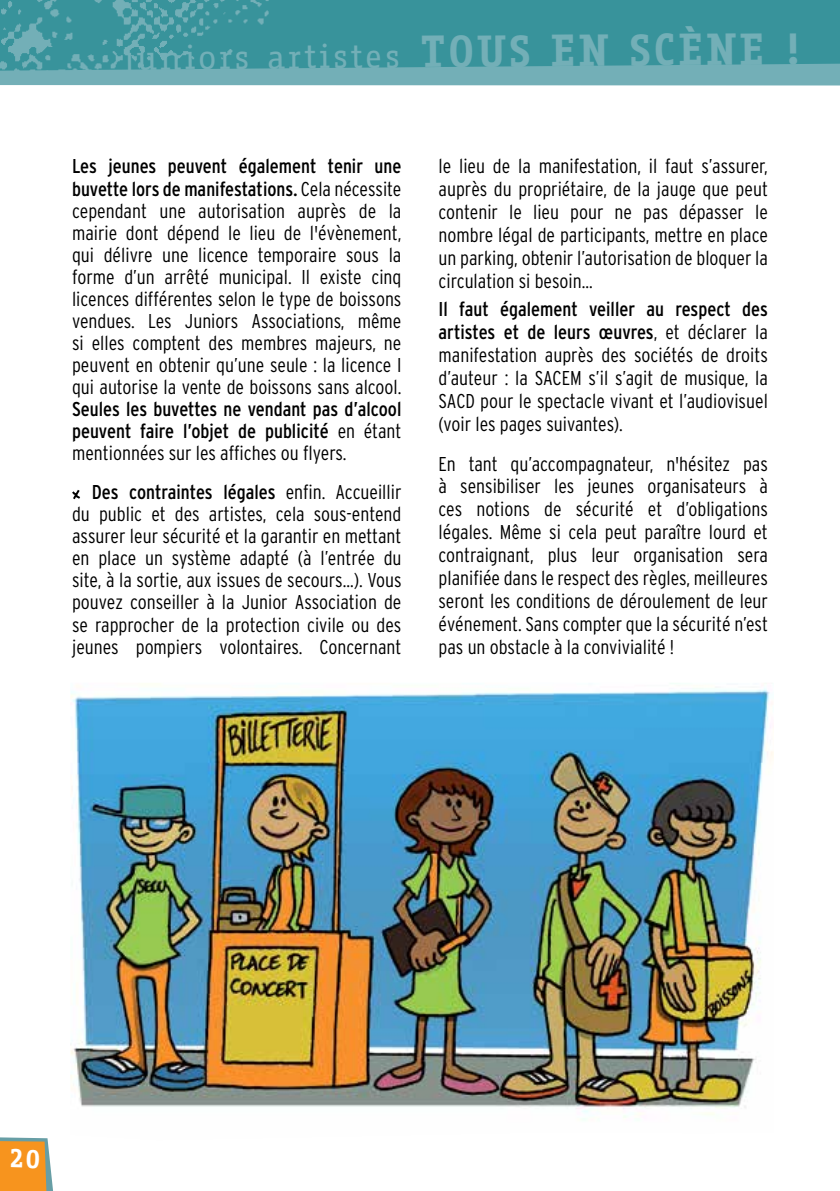
<style>
.page{position:relative;width:840px;height:1191px;background:#fff}
.page>*{position:absolute;margin:0;border:0;box-sizing:border-box;transform-origin:0 0}
.t1{font:33.4px "Fago Office Serif";letter-spacing:.07em;color:#73afb7}
.t2{font:300 condensed 20px/22.8px "Interstate";color:#000;text-align:justify}
.t3{font:condensed 20px/22px "Interstate";color:#000;text-align:justify}
.s1{font-weight:700;font-size:43.6px}
.s2{font-weight:400}
.s3{font-weight:300}
</style>
<div class="page">
<div style="left:0;top:0;width:839px;height:85px;background:#73afb7"></div>
<div style="left:328px;top:0;width:511px;height:68px;background:#38939b"></div>
<img style="left:0;top:0;width:328px;height:86px">
<svg style="left:72px;top:490px;width:8px;height:10px"></svg>
<img style="left:70px;top:683px;width:703px;height:437px">
<svg style="left:0;top:1137px;width:53px;height:54px"></svg>
<h1 class="t1" style="left:124px;top:39px;width:678px">juniors artistes <span class="s1">TOUS EN SCÈNE !</span></h1>
<p class="t2" style="left:72px;top:155px;width:331px;line-height:22px"><span class="s2">Les jeunes peuvent également tenir une buvette lors de manifestations.</span> Cela nécessite cependant une autorisation auprès de la mairie dont dépend le lieu de l'évènement, qui délivre une licence temporaire sous la forme d’un arrêté municipal. Il existe cinq licences différentes selon le type de boissons vendues. Les Juniors Associations, même si elles comptent des membres majeurs, ne peuvent en obtenir qu’une seule : la licence I qui autorise la vente de boissons sans alcool.</p>
<p class="t3" style="left:72px;top:398px;width:331px">Seules les buvettes ne vendant pas d’alcool peuvent faire l’objet de publicité <span class="s3">en étant mentionnées sur les affiches ou flyers.</span></p>
<p class="t2" style="left:72px;top:481px;width:331px;line-height:22px;text-indent:20px"><span class="s2">Des contraintes légales</span> enfin. Accueillir du public et des artistes, cela sous-entend assurer leur sécurité et la garantir en mettant en place un système adapté (à l’entrée du site, à la sortie, aux issues de secours…). Vous pouvez conseiller à la Junior Association de se rapprocher de la protection civile ou des jeunes pompiers volontaires. Concernant</p>
<p class="t2" style="left:438px;top:155px;width:331px">le lieu de la manifestation, il faut s’assurer, auprès du propriétaire, de la jauge que peut contenir le lieu pour ne pas dépasser le nombre légal de participants, mettre en place un parking, obtenir l’autorisation de bloquer la circulation si besoin…</p>
<p class="t2" style="left:438px;top:298px;width:331px"><span class="s2">Il faut également veiller au respect des artistes et de leurs œuvres</span>, et déclarer la manifestation auprès des sociétés de droits d’auteur : la SACEM s’il s’agit de musique, la SACD pour le spectacle vivant et l’audiovisuel (voir les pages suivantes).</p>
<p class="t2" style="left:438px;top:452px;width:331px">En tant qu’accompagnateur, n'hésitez pas à sensibiliser les jeunes organisateurs à ces notions de sécurité et d’obligations légales. Même si cela peut paraître lourd et contraignant, plus leur organisation sera planifiée dans le respect des règles, meilleures seront les conditions de déroulement de leur événement. Sans compter que la sécurité n’est pas un obstacle à la convivialité !</p>
</div>
